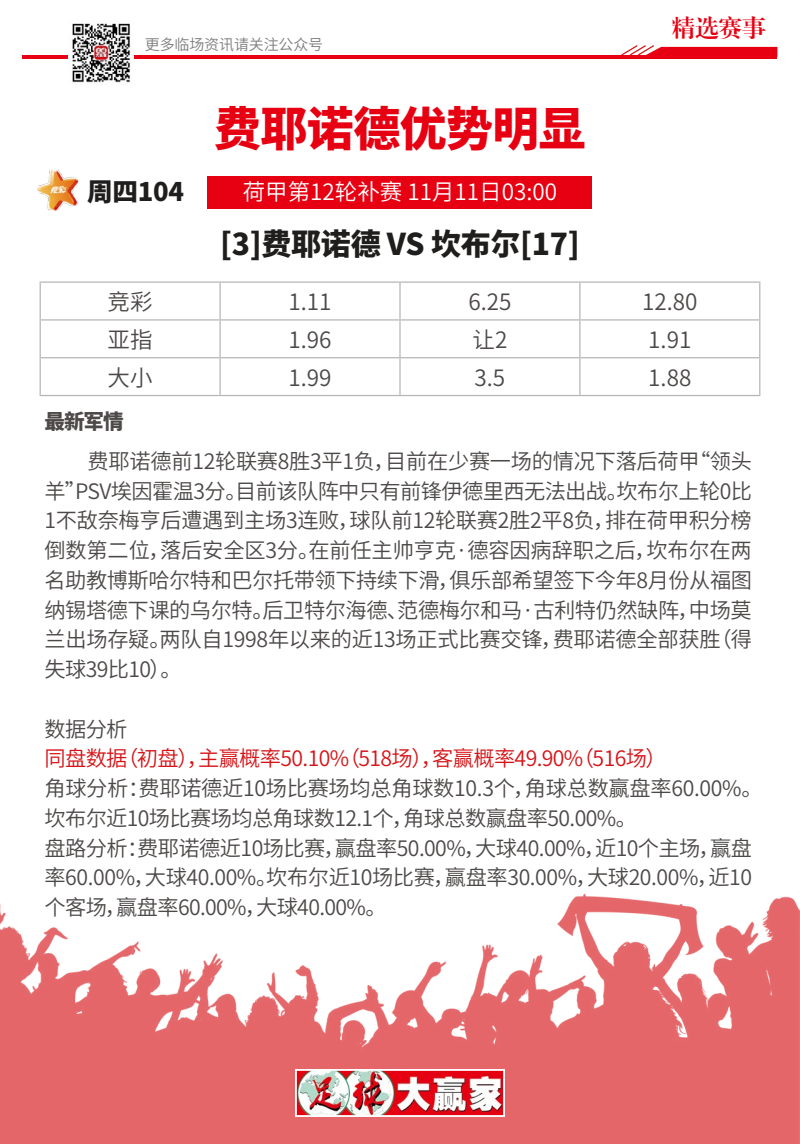
<style>
.page{position:relative;width:800px;height:1144px;background:#fff}
.page>*{position:absolute;margin:0;border:0;box-sizing:border-box;transform-origin:0 0}
.t1{font:900 46.88px "Noto Sans Hans";letter-spacing:-.01em;color:#e60012}
.t2{font:900 30px "Noto Sans Hans";letter-spacing:-.01em;color:#1f1e1d}
.t3{font:900 25.62px "Noto Sans Hans";letter-spacing:-.01em;color:#1f1e1d}
.t4{font:23.75px "CT Biao Song SJ";color:#e60012}
.t5{font:600 22.5px "Noto Sans Hans";color:#4c4948}
.t6{font:600 22.5px "Noto Sans Hans";color:#fff}
.t7{font:600 21.25px/29.8px "Noto Sans Hans";letter-spacing:-.02em;color:#4c4948;text-align:justify}
.t8{font:600 21.25px "Noto Sans Hans";letter-spacing:-.03em;color:#d61418}
.t9{font:900 20.62px "Noto Sans Hans";color:#4c4948}
.t10{font:600 15px "Noto Sans Hans";letter-spacing:-.01em;color:#7d7d7d}
</style>
<div class="page">
<img style="left:0;top:892px;width:800px;height:252px">
<img style="left:298px;top:1072px;width:204px;height:42px">
<div style="left:295px;top:1069px;width:210px;height:48px;border:2px solid #fff"></div>
<hr style="left:22px;top:55px;width:755px;height:4px;background:#e60012">
<svg style="left:621px;top:45px;width:156px;height:10px"></svg>
<img style="left:68px;top:23px;width:66px;height:60px">
<div style="left:208px;top:176px;width:384px;height:33px;background:#e60012"></div>
<hr style="left:40px;top:281px;width:180px;height:2px;background:#b5b6b6">
<hr style="left:40px;top:283px;width:1px;height:36px;background:#b5b6b6">
<hr style="left:220px;top:281px;width:180px;height:2px;background:#b5b6b6">
<hr style="left:219px;top:283px;width:2px;height:36px;background:#b5b6b6">
<hr style="left:400px;top:281px;width:180px;height:2px;background:#b5b6b6">
<hr style="left:399px;top:283px;width:2px;height:36px;background:#b5b6b6">
<hr style="left:580px;top:281px;width:180px;height:2px;background:#b5b6b6">
<hr style="left:579px;top:283px;width:2px;height:36px;background:#b5b6b6">
<hr style="left:759px;top:283px;width:1px;height:36px;background:#b5b6b6">
<hr style="left:40px;top:319px;width:180px;height:1px;background:#b5b6b6">
<hr style="left:40px;top:320px;width:1px;height:37px;background:#b5b6b6">
<hr style="left:220px;top:319px;width:180px;height:1px;background:#b5b6b6">
<hr style="left:219px;top:320px;width:2px;height:37px;background:#b5b6b6">
<hr style="left:400px;top:319px;width:180px;height:1px;background:#b5b6b6">
<hr style="left:399px;top:320px;width:2px;height:37px;background:#b5b6b6">
<hr style="left:580px;top:319px;width:180px;height:1px;background:#b5b6b6">
<hr style="left:579px;top:320px;width:2px;height:37px;background:#b5b6b6">
<hr style="left:759px;top:320px;width:1px;height:37px;background:#b5b6b6">
<hr style="left:40px;top:357px;width:180px;height:1px;background:#b5b6b6">
<hr style="left:40px;top:358px;width:1px;height:37px;background:#b5b6b6">
<hr style="left:220px;top:357px;width:180px;height:1px;background:#b5b6b6">
<hr style="left:219px;top:358px;width:2px;height:37px;background:#b5b6b6">
<hr style="left:400px;top:357px;width:180px;height:1px;background:#b5b6b6">
<hr style="left:399px;top:358px;width:2px;height:37px;background:#b5b6b6">
<hr style="left:580px;top:357px;width:180px;height:1px;background:#b5b6b6">
<hr style="left:579px;top:358px;width:2px;height:37px;background:#b5b6b6">
<hr style="left:759px;top:358px;width:1px;height:37px;background:#b5b6b6">
<hr style="left:40px;top:395px;width:180px;height:1px;background:#b5b6b6">
<hr style="left:220px;top:395px;width:180px;height:1px;background:#b5b6b6">
<hr style="left:400px;top:395px;width:180px;height:1px;background:#b5b6b6">
<hr style="left:580px;top:395px;width:180px;height:1px;background:#b5b6b6">
<img style="left:37px;top:169px;width:42px;height:42px">
<p class="t10" style="left:145px;top:36px;width:180px">更多临场资讯请关注公众号</p>
<p class="t3" style="left:87px;top:177px;width:99px">周四104</p>
<h1 class="t1" style="left:214px;top:103px;width:373px">费耶诺德优势明显</h1>
<p class="t6" style="left:243px;top:179px;width:316px">荷甲第12轮补赛 11月11日03:00</p>
<h2 class="t2" style="left:220px;top:227px;width:361px">[3]费耶诺德 VS 坎布尔[17]</h2>
<p class="t4" style="left:672px;top:16px;width:96px">精选赛事</p>
<p class="t5" style="left:108px;top:289px;width:46px">竞彩</p>
<p class="t5" style="left:288px;top:289px;width:45px">1.11</p>
<p class="t5" style="left:468px;top:289px;width:45px">6.25</p>
<p class="t5" style="left:642px;top:289px;width:57px">12.80</p>
<p class="t5" style="left:108px;top:327px;width:46px">亚指</p>
<p class="t5" style="left:288px;top:327px;width:45px">1.96</p>
<p class="t5" style="left:473px;top:327px;width:36px">让2</p>
<p class="t5" style="left:648px;top:327px;width:45px">1.91</p>
<p class="t5" style="left:108px;top:365px;width:46px">大小</p>
<p class="t5" style="left:288px;top:365px;width:45px">1.99</p>
<p class="t5" style="left:475px;top:365px;width:32px">3.5</p>
<p class="t5" style="left:648px;top:365px;width:45px">1.88</p>
<p class="t9" style="left:44px;top:410px;width:81px">最新军情</p>
<p class="t7" style="left:44px;top:447px;width:709px;text-indent:43px">费耶诺德前12轮联赛8胜3平1负，目前在少赛一场的情况下落后荷甲“领头羊”PSV埃因霍温3分。目前该队阵中只有前锋伊德里西无法出战。坎布尔上轮0比1不敌奈梅亨后遭遇到主场3连败，球队前12轮联赛2胜2平8负，排在荷甲积分榜倒数第二位，落后安全区3分。在前任主帅亨克·德容因病辞职之后，坎布尔在两名助教博斯哈尔特和巴尔托带领下持续下滑，俱乐部希望签下今年8月份从福图纳锡塔德下课的乌尔特。后卫特尔海德、范德梅尔和马·古利特仍然缺阵，中场莫兰出场存疑。两队自1998年以来的近13场正式比赛交锋，费耶诺德全部获胜（得失球39比10）。</p>
<p class="t7" style="left:44px;top:714px;width:85px">数据分析</p>
<p class="t8" style="left:44px;top:747px;width:624px">同盘数据（初盘），主赢概率50.10%（518场），客赢概率49.90%（516场）</p>
<p class="t7" style="left:44px;top:774px;width:720px;text-align:left">角球分析：费耶诺德近10场比赛场均总角球数10.3个，角球总数赢盘率60.00%。坎布尔近10场比赛场均总角球数12.1个，角球总数赢盘率50.00%。<br>盘路分析：费耶诺德近10场比赛，赢盘率50.00%，大球40.00%，近10个主场，赢盘率60.00%，大球40.00%。坎布尔近10场比赛，赢盘率30.00%，大球20.00%，近10个客场，赢盘率60.00%，大球40.00%。</p>
</div>
